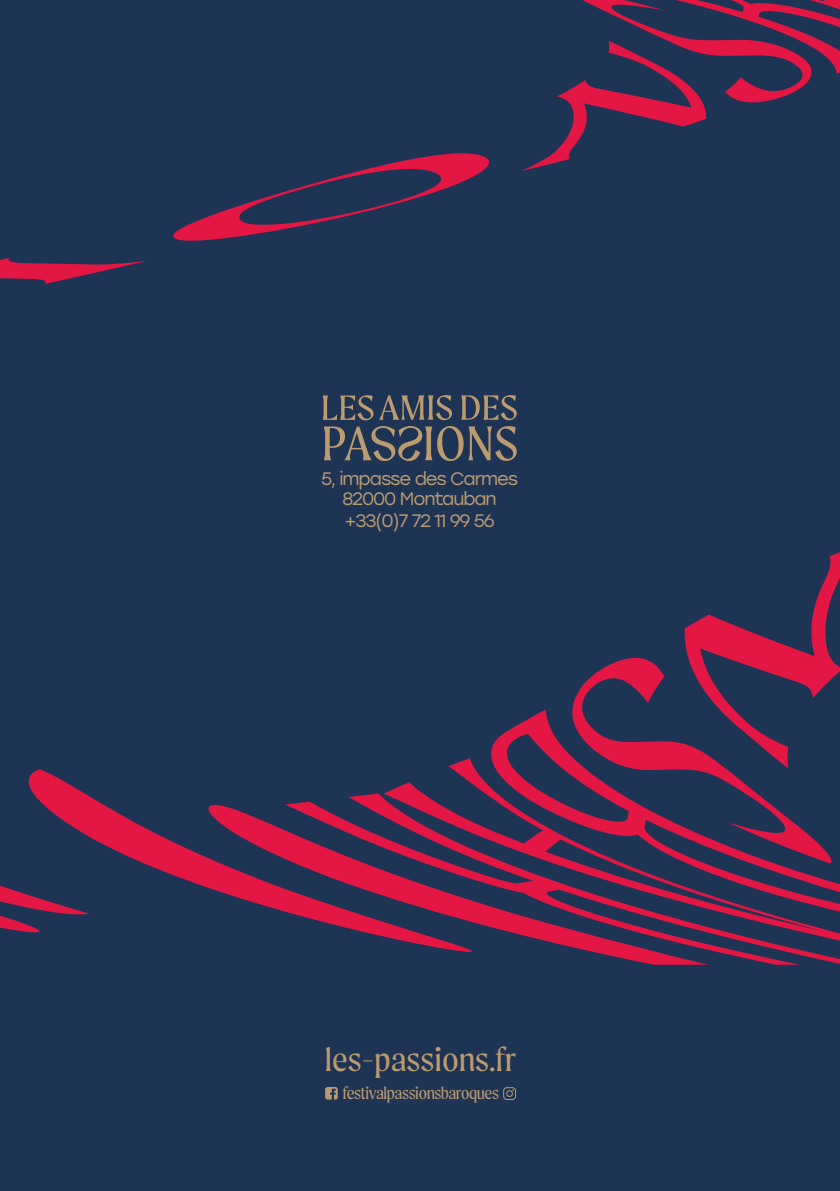
<style>
.page{position:relative;width:840px;height:1191px;background:#fff}
.page>*{position:absolute;margin:0;border:0;box-sizing:border-box;transform-origin:0 0}
.t1{font:34.6px "Moret";color:#bc9b6f;scale:1.05 1}
.t2{font:18px/20px "Stolzl";letter-spacing:-.06em;color:#bc9b6f;text-align:center}
.t3{font:18px "Moret";letter-spacing:-.02em;color:#bc9b6f}
</style>
<div class="page">
<div style="left:0;top:0;width:839px;height:1191px;background:#1e3454"></div>
<svg style="left:322px;top:395px;width:130px;height:25px"></svg>
<svg style="left:461px;top:395px;width:55px;height:25px"></svg>
<svg style="left:323px;top:426px;width:193px;height:35px"></svg>
<svg style="left:0;top:885px;width:18px;height:46px"></svg>
<svg style="left:18px;top:769px;width:177px;height:164px"></svg>
<svg style="left:195px;top:805px;width:90px;height:107px"></svg>
<svg style="left:684px;top:552px;width:155px;height:126px"></svg>
<svg style="left:572px;top:651px;width:261px;height:58px"></svg>
<svg style="left:491px;top:709px;width:298px;height:49px"></svg>
<svg style="left:385px;top:758px;width:404px;height:35px"></svg>
<svg style="left:285px;top:793px;width:554px;height:171px"></svg>
<svg style="left:0;top:258px;width:147px;height:26px"></svg>
<svg style="left:173px;top:0;width:666px;height:241px"></svg>
<svg style="left:325px;top:1087px;width:12px;height:12px"></svg>
<div style="left:503px;top:1087px;width:12px;height:13px;border:1px solid #bb9b6e;border-radius:3px"></div>
<div style="left:506px;top:1090px;width:6px;height:7px;border:1px solid #bb9b6e;border-radius:50%"></div>
<p class="t2" style="left:321px;top:468px;width:198px">5, impasse des Carmes<br>82000 Montauban</p>
<p class="t2" style="left:344px;top:510px;width:152px">+33(0)7 72 11 99 56</p>
<h1 class="t1" style="left:324px;top:1040px;width:184px">les-passions.fr</h1>
<p class="t3" style="left:343px;top:1083px;width:157px">festivalpassionsbaroques</p>
</div>
